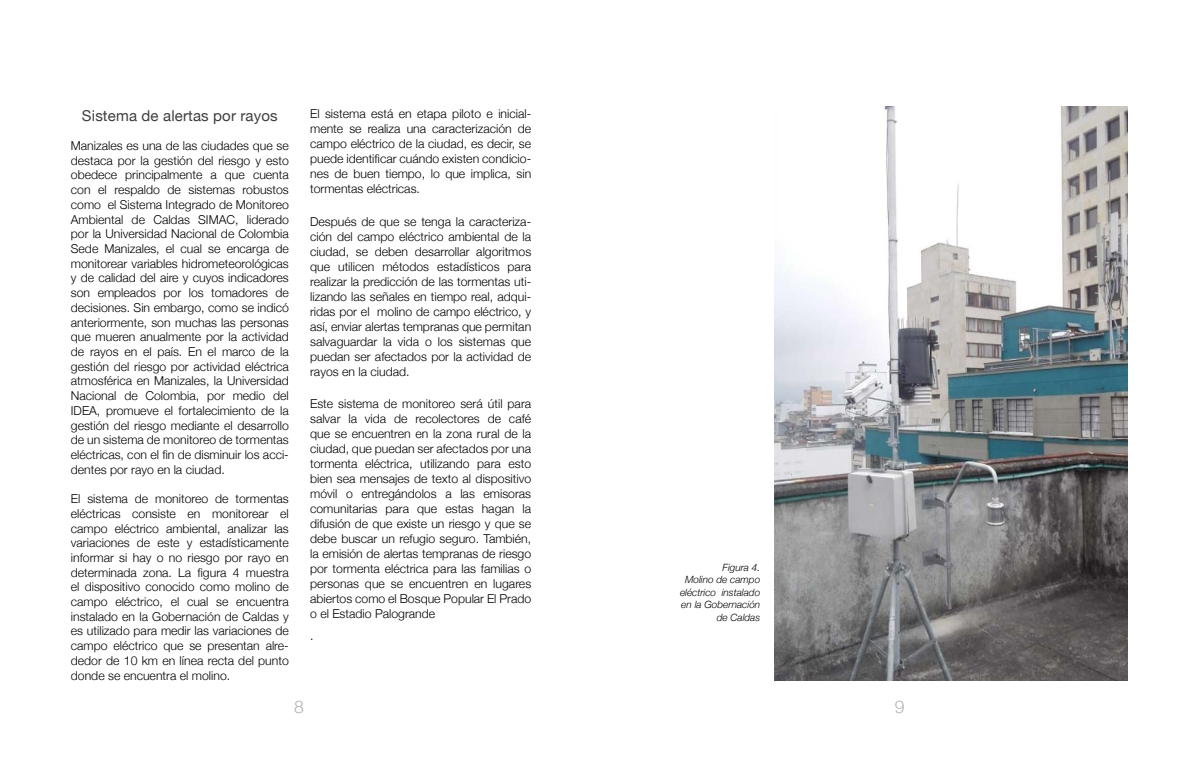
<style>
.page{position:relative;width:1198px;height:780px;background:#fff}
.page>*{position:absolute;margin:0;border:0;box-sizing:border-box;transform-origin:0 0}
.t1{font:300 17.5px "Helvetica Neue";color:#b1b3b4}
.t2{font:15px "Helvetica Neue";letter-spacing:.01em;color:#3e3d40}
.t3{font:300 12.25px/14.8px "Helvetica Neue";color:#000;text-align:justify}
.t4{font:italic 300 10px/12.5px "Helvetica Neue";color:#000;text-align:right}
</style>
<div class="page">
<img style="left:775px;top:106px;width:352px;height:574px">
<p class="t2" style="left:82px;top:104px;width:197px">Sistema de alertas por rayos</p>
<p class="t3" style="left:71px;top:137px;width:219px">Manizales es una de las ciudades que se destaca por la gestión del riesgo y esto obedece principalmente a que cuenta con el respaldo de sistemas robustos como el Sistema Integrado de Monitoreo Ambiental de Caldas SIMAC, liderado por la Universidad Nacional de Colombia Sede Manizales, el cual se encarga de monitorear variables hidrometeorológicas y de calidad del aire y cuyos indicadores son empleados por los tomadores de decisiones. Sin embargo, como se indicó anteriormente, son muchas las personas que mueren anualmente por la actividad de rayos en el país. En el marco de la gestión del riesgo por actividad eléctrica atmosférica en Manizales, la Universidad Nacional de Colombia, por medio del IDEA, promueve el fortalecimiento de la gestión del riesgo mediante el desarrollo de un sistema de monitoreo de tormentas eléctricas, con el fin de disminuir los acci&shy;dentes por rayo en la ciudad.</p>
<p class="t3" style="left:71px;top:490px;width:219px">El sistema de monitoreo de tormentas eléctricas consiste en monitorear el campo eléctrico ambiental, analizar las variaciones de este y estadísticamente informar si hay o no riesgo por rayo en determinada zona. La figura 4 muestra el dispositivo conocido como molino de campo eléctrico, el cual se encuentra instalado en la Gobernación de Caldas y es utilizado para medir las variaciones de campo eléctrico que se presentan alre&shy;dedor de 10 km en línea recta del punto donde se encuentra el molino.</p>
<p class="t3" style="left:310px;top:105px;width:223px">El sistema está en etapa piloto e inicial&shy;mente se realiza una caracterización de campo eléctrico de la ciudad, es decir, se puede identificar cuándo existen condicio&shy;nes de buen tiempo, lo que implica, sin tormentas eléctricas.</p>
<p class="t3" style="left:310px;top:213px;width:223px">Después de que se tenga la caracteriza&shy;ción del campo eléctrico ambiental de la ciudad, se deben desarrollar algoritmos que utilicen métodos estadísticos para realizar la predicción de las tormentas uti&shy;lizando las señales en tiempo real, adqui&shy;ridas por el molino de campo eléctrico, y así, enviar alertas tempranas que permitan salvaguardar la vida o los sistemas que puedan ser afectados por la actividad de rayos en la ciudad.</p>
<p class="t3" style="left:310px;top:395px;width:223px">Este sistema de monitoreo será útil para salvar la vida de recolectores de café que se encuentren en la zona rural de la ciudad, que puedan ser afectados por una tormenta eléctrica, utilizando para esto bien sea mensajes de texto al dispositivo móvil o entregándolos a las emisoras comunitarias para que estas hagan la difusión de que existe un riesgo y que se debe buscar un refugio seguro. También, la emisión de alertas tempranas de riesgo por tormenta eléctrica para las familias o personas que se encuentren en lugares abiertos como el Bosque Popular El Prado o el Estadio Palogrande</p>
<p class="t3" style="left:310px;top:627px;width:5px">.</p>
<p class="t4" style="left:680px;top:560px;width:82px">Figura 4.<br>Molino de campo eléctrico instalado en la Gobernación de Caldas</p>
<h1 class="t1" style="left:294px;top:692px;width:11px">8</h1>
<h1 class="t1" style="left:895px;top:692px;width:11px">9</h1>
</div>
